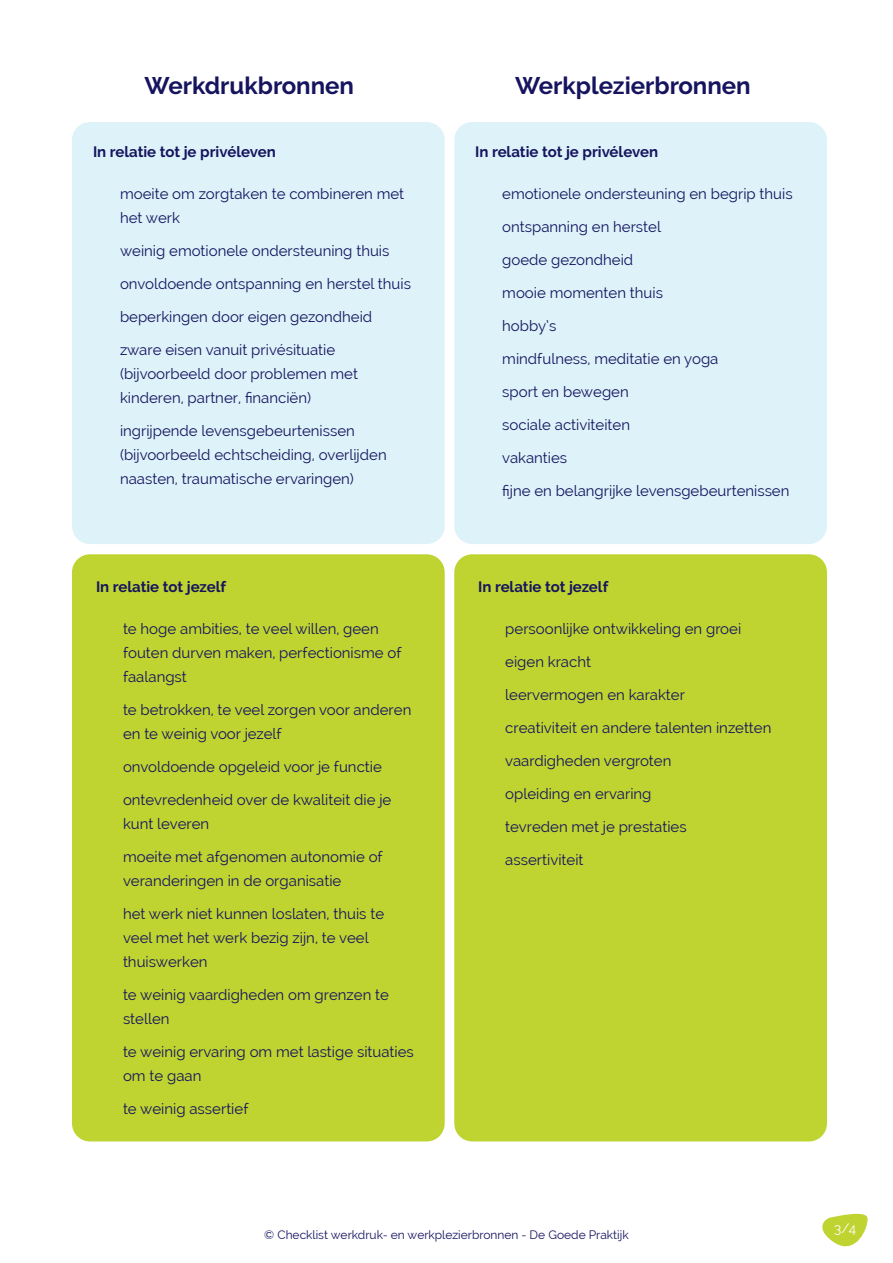
<style>
.page{position:relative;width:893px;height:1263px;background:#fff}
.page>*{position:absolute;margin:0;border:0;box-sizing:border-box;transform-origin:0 0}
.t1{font:700 24px "Raleway";color:#16145f}
.t2{font:15px/24px "Raleway";color:#16145f}
.t3{font:700 15px "Raleway";color:#16145f}
.t4{font:13.5px "Raleway";color:#fff}
.t5{font:12px "Raleway";color:#16145f}
</style>
<div class="page">
<div style="left:72px;top:122px;width:373px;height:422px;background:#ddf3f9;border-radius:18px"></div>
<div style="left:454px;top:122px;width:373px;height:422px;background:#ddf3f9;border-radius:18px"></div>
<div style="left:72px;top:554px;width:373px;height:587px;background:#bfd430;border-radius:18px"></div>
<div style="left:454px;top:554px;width:373px;height:587px;background:#bfd430;border-radius:18px"></div>
<svg style="left:822px;top:1213px;width:46px;height:34px"></svg>
<h1 class="t1" style="left:145px;top:72px;width:211px">Werkdrukbronnen</h1>
<h1 class="t1" style="left:515px;top:72px;width:237px">Werkplezierbronnen</h1>
<p class="t3" style="left:93px;top:143px;width:184px">In relatie tot je privéleven</p>
<p class="t2" style="left:120px;top:182px;width:286px">moeite om zorgtaken te combineren met het werk</p>
<p class="t2" style="left:120px;top:239px;width:271px">weinig emotionele ondersteuning thuis</p>
<p class="t2" style="left:120px;top:272px;width:292px">onvoldoende ontspanning en herstel thuis</p>
<p class="t2" style="left:120px;top:305px;width:254px">beperkingen door eigen gezondheid</p>
<p class="t2" style="left:120px;top:338px;width:240px">zware eisen vanuit privésituatie (bijvoorbeeld door problemen met kinderen, partner, financiën)</p>
<p class="t2" style="left:120px;top:419px;width:268px">ingrijpende levensgebeurtenissen (bijvoorbeeld echtscheiding, overlijden naasten, traumatische ervaringen)</p>
<p class="t3" style="left:96px;top:578px;width:131px">In relatie tot jezelf</p>
<p class="t2" style="left:123px;top:617px;width:280px">te hoge ambities, te veel willen, geen fouten durven maken, perfectionisme of faalangst</p>
<p class="t2" style="left:123px;top:698px;width:290px">te betrokken, te veel zorgen voor anderen en te weinig voor jezelf</p>
<p class="t2" style="left:123px;top:755px;width:260px">onvoldoende opgeleid voor je functie</p>
<p class="t2" style="left:123px;top:788px;width:270px">ontevredenheid over de kwaliteit die je kunt leveren</p>
<p class="t2" style="left:123px;top:845px;width:261px">moeite met afgenomen autonomie of veranderingen in de organisatie</p>
<p class="t2" style="left:123px;top:902px;width:263px">het werk niet kunnen loslaten, thuis te veel met het werk bezig zijn, te veel thuiswerken</p>
<p class="t2" style="left:123px;top:983px;width:267px">te weinig vaardigheden om grenzen te stellen</p>
<p class="t2" style="left:123px;top:1040px;width:292px">te weinig ervaring om met lastige situaties om te gaan</p>
<p class="t2" style="left:123px;top:1097px;width:127px">te weinig assertief</p>
<p class="t3" style="left:475px;top:143px;width:184px">In relatie tot je privéleven</p>
<p class="t2" style="left:502px;top:182px;width:292px">emotionele ondersteuning en begrip thuis</p>
<p class="t2" style="left:502px;top:215px;width:160px">ontspanning en herstel</p>
<p class="t2" style="left:502px;top:248px;width:132px">goede gezondheid</p>
<p class="t2" style="left:502px;top:281px;width:162px">mooie momenten thuis</p>
<p class="t2" style="left:502px;top:314px;width:56px">hobby’s</p>
<p class="t2" style="left:502px;top:347px;width:218px">mindfulness, meditatie en yoga</p>
<p class="t2" style="left:502px;top:380px;width:128px">sport en bewegen</p>
<p class="t2" style="left:502px;top:413px;width:129px">sociale activiteiten</p>
<p class="t2" style="left:502px;top:446px;width:66px">vakanties</p>
<p class="t2" style="left:502px;top:479px;width:289px">fijne en belangrijke levensgebeurtenissen</p>
<p class="t3" style="left:478px;top:578px;width:131px">In relatie tot jezelf</p>
<p class="t2" style="left:505px;top:617px;width:237px">persoonlijke ontwikkeling en groei</p>
<p class="t2" style="left:505px;top:650px;width:87px">eigen kracht</p>
<p class="t2" style="left:505px;top:683px;width:181px">leervermogen en karakter</p>
<p class="t2" style="left:505px;top:716px;width:268px">creativiteit en andere talenten inzetten</p>
<p class="t2" style="left:505px;top:749px;width:168px">vaardigheden vergroten</p>
<p class="t2" style="left:505px;top:782px;width:148px">opleiding en ervaring</p>
<p class="t2" style="left:505px;top:815px;width:183px">tevreden met je prestaties</p>
<p class="t2" style="left:505px;top:848px;width:80px">assertiviteit</p>
<p class="t5" style="left:264px;top:1227px;width:366px">© Checklist werkdruk- en werkplezierbronnen - De Goede Praktijk</p>
<p class="t4" style="left:834px;top:1220px;width:23px">3/4</p>
</div>
